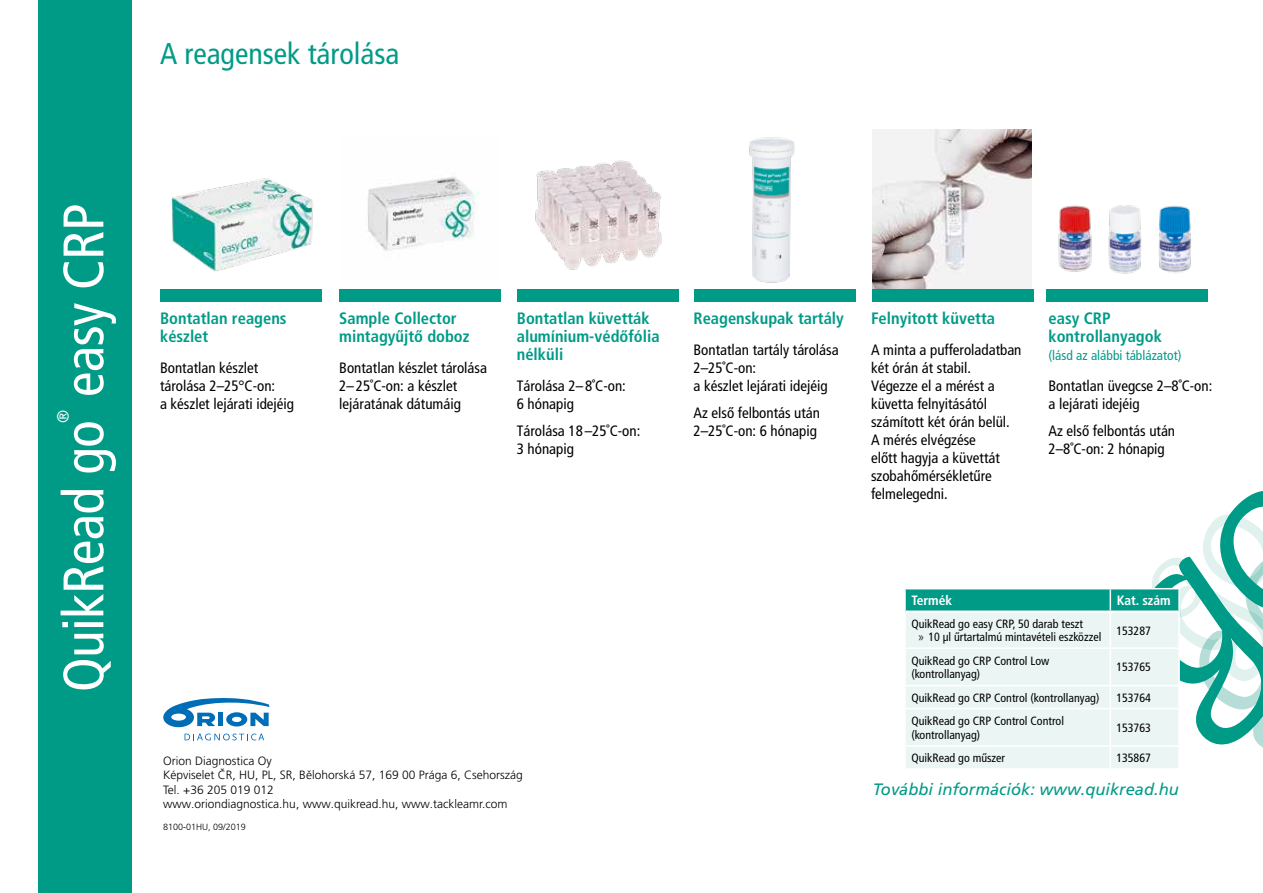
<style>
.page{position:relative;width:1263px;height:893px;background:#fff}
.page>*{position:absolute;margin:0;border:0;box-sizing:border-box;transform-origin:0 0}
.t1{font:condensed 57px "Frutiger LT Pro";letter-spacing:-.01em;color:#fff}
.t2{font:condensed 30px "Frutiger LT Pro";color:#009b87}
.t3{font:700 condensed 16.5px/18px "Frutiger LT Pro";color:#009b87}
.t4{font:italic 16.5px "Frutiger LT Pro";color:#009b87}
.t5{font:condensed 16.5px "Frutiger LT Pro";color:#fff}
.t6{font:condensed 15px/18px "Frutiger LT Pro";color:#000}
.t7{font:condensed 13.5px "Frutiger LT Pro";color:#009b87}
.t8{font:700 condensed 13.5px "Frutiger LT Pro";color:#fff}
.t9{font:condensed 12px/13.5px "Frutiger LT Pro";color:#000}
.t10{font:300 12px/14.4px "Frutiger LT Pro";color:#000}
.t11{font:300 9px "Frutiger LT Pro";color:#000}
.s1{font-weight:300;font-stretch:normal}
</style>
<div class="page">
<div style="left:38px;top:0;width:94px;height:893px;background:#009b87"></div>
<img style="left:535px;top:160px;width:127px;height:110px">
<img style="left:367px;top:176px;width:112px;height:75px">
<img style="left:872px;top:129px;width:159px;height:160px">
<img style="left:749px;top:137px;width:46px;height:146px">
<div style="left:160px;top:289px;width:162px;height:12px;background:#009b87"></div>
<div style="left:339px;top:289px;width:162px;height:12px;background:#009b87"></div>
<div style="left:694px;top:289px;width:162px;height:12px;background:#009b87"></div>
<div style="left:517px;top:289px;width:161px;height:12px;background:#009b87"></div>
<div style="left:872px;top:289px;width:161px;height:12px;background:#009b87"></div>
<div style="left:1046px;top:289px;width:161px;height:12px;background:#009b87"></div>
<svg style="left:163px;top:698px;width:107px;height:29px"></svg>
<svg style="left:185px;top:733px;width:79px;height:7px"></svg>
<img style="left:171px;top:178px;width:142px;height:94px">
<svg style="left:906px;top:491px;width:357px;height:277px"></svg>
<hr style="left:1109px;top:589px;width:2px;height:21px;background:#fff">
<hr style="left:1178px;top:589px;width:2px;height:23px;background:#fff">
<hr style="left:1109px;top:613px;width:2px;height:34px;background:#fff">
<hr style="left:1109px;top:649px;width:2px;height:36px;background:#fff">
<hr style="left:1109px;top:686px;width:2px;height:22px;background:#fff">
<hr style="left:1109px;top:709px;width:2px;height:36px;background:#fff">
<hr style="left:904px;top:745px;width:206px;height:2px;background:#fff">
<hr style="left:1110px;top:745px;width:70px;height:2px;background:#fff">
<hr style="left:1109px;top:747px;width:2px;height:21px;background:#fff">
<hr style="left:904px;top:588px;width:206px;height:1px;background:#fff">
<hr style="left:1110px;top:588px;width:70px;height:1px;background:#fff">
<hr style="left:1178px;top:612px;width:2px;height:35px;background:#fff">
<hr style="left:904px;top:647px;width:206px;height:2px;background:#fff">
<hr style="left:1110px;top:647px;width:70px;height:2px;background:#fff">
<hr style="left:1178px;top:649px;width:2px;height:36px;background:#fff">
<hr style="left:904px;top:685px;width:206px;height:1px;background:#fff">
<hr style="left:1110px;top:685px;width:70px;height:1px;background:#fff">
<hr style="left:1178px;top:686px;width:2px;height:22px;background:#fff">
<hr style="left:904px;top:708px;width:206px;height:1px;background:#fff">
<hr style="left:1110px;top:708px;width:70px;height:1px;background:#fff">
<hr style="left:1178px;top:709px;width:2px;height:36px;background:#fff">
<hr style="left:1178px;top:747px;width:2px;height:21px;background:#fff">
<hr style="left:906px;top:610px;width:204px;height:3px;background:#fff">
<hr style="left:1110px;top:610px;width:68px;height:3px;background:#fff">
<img style="left:1159px;top:187px;width:38px;height:96px">
<img style="left:1052px;top:187px;width:39px;height:95px">
<img style="left:1091px;top:187px;width:68px;height:87px">
<h2 class="t2" style="left:160px;top:37px;width:241px">A reagensek tárolása</h2>
<h1 class="t1" style="left:50px;top:692px;width:490px;rotate:-90deg">QuikRead go easy CRP</h1>
<p class="t5" style="left:54px;top:423px;width:15px;rotate:-90deg">®</p>
<p class="t3" style="left:160px;top:310px;width:128px">Bontatlan reagens készlet</p>
<p class="t6" style="left:160px;top:359px;width:136px">Bontatlan készlet tárolása 2–25°C-on:<br>a készlet lejárati idejéig</p>
<p class="t3" style="left:339px;top:310px;width:132px">Sample Collector mintagyűjtő doboz</p>
<p class="t6" style="left:339px;top:359px;width:149px">Bontatlan készlet tárolása<br>2– 25˚C-on: a készlet lejáratának dátumáig</p>
<p class="t3" style="left:517px;top:310px;width:144px">Bontatlan küvetták alumínium-védőfólia nélküli</p>
<p class="t6" style="left:517px;top:377px;width:111px">Tárolása 2– 8˚C-on:<br>6 hónapig</p>
<p class="t6" style="left:517px;top:421px;width:125px">Tárolása 18–25˚C-on:<br>3 hónapig</p>
<p class="t3" style="left:693px;top:310px;width:152px">Reagenskupak tartály</p>
<p class="t6" style="left:693px;top:341px;width:147px">Bontatlan tartály tárolása<br>2–25˚C-on:<br>a készlet lejárati idejéig</p>
<p class="t6" style="left:693px;top:403px;width:128px">Az első felbontás után<br>2–25˚C-on: 6 hónapig</p>
<p class="t3" style="left:871px;top:310px;width:126px">Felnyitott küvetta</p>
<p class="t6" style="left:871px;top:341px;width:152px">A minta a pufferoladatban két órán át stabil.<br>Végezze el a mérést a küvetta felnyitásától számított két órán belül.<br>A mérés elvégzése<br>előtt hagyja a küvettát szobahőmérsékletűre felmelegedni.</p>
<p class="t3" style="left:1048px;top:310px;width:115px">easy CRP kontrollanyagok</p>
<p class="t7" style="left:1048px;top:348px;width:134px">(lásd az alábbi táblázatot)</p>
<p class="t6" style="left:1048px;top:377px;width:165px">Bontatlan üvegcse 2–8˚C-on: a lejárati idejéig</p>
<p class="t6" style="left:1048px;top:421px;width:128px">Az első felbontás után<br>2–8˚C-on: 2 hónapig</p>
<p class="t10" style="left:163px;top:754px;width:361px">Orion Diagnostica Oy<br>Képviselet ČR, HU, PL, SR, Bělohorská 57, 169 00 Prága 6, Csehország Tel. +36 205 019 012<br>www.oriondiagnostica.hu, www.quikread.hu, www.tackleamr.com</p>
<p class="t11" style="left:163px;top:822px;width:84px">8100-01HU, 09/2019</p>
<p class="t8" style="left:911px;top:593px;width:42px">Termék</p>
<p class="t8" style="left:1117px;top:593px;width:56px">Kat. szám</p>
<p class="t9" style="left:918px;top:617px;width:185px;text-indent:-6px">QuikRead go easy CRP, 50 darab teszt<br><span class="s1">»</span> 10 μl űrtartalmú mintavételi eszközzel</p>
<p class="t9" style="left:1116px;top:624px;width:36px">153287</p>
<p class="t9" style="left:911px;top:654px;width:139px">QuikRead go CRP Control Low (kontrollanyag)</p>
<p class="t9" style="left:1116px;top:661px;width:36px">153765</p>
<p class="t9" style="left:911px;top:691px;width:189px">QuikRead go CRP Control (kontrollanyag)</p>
<p class="t9" style="left:1116px;top:691px;width:36px">153764</p>
<p class="t9" style="left:911px;top:714px;width:154px">QuikRead go CRP Control Control (kontrollanyag)</p>
<p class="t9" style="left:1116px;top:721px;width:36px">153763</p>
<p class="t9" style="left:911px;top:751px;width:95px">QuikRead go műszer</p>
<p class="t9" style="left:1116px;top:751px;width:36px">135867</p>
<p class="t4" style="left:873px;top:779px;width:307px">További információk: www.quikread.hu</p>
</div>
